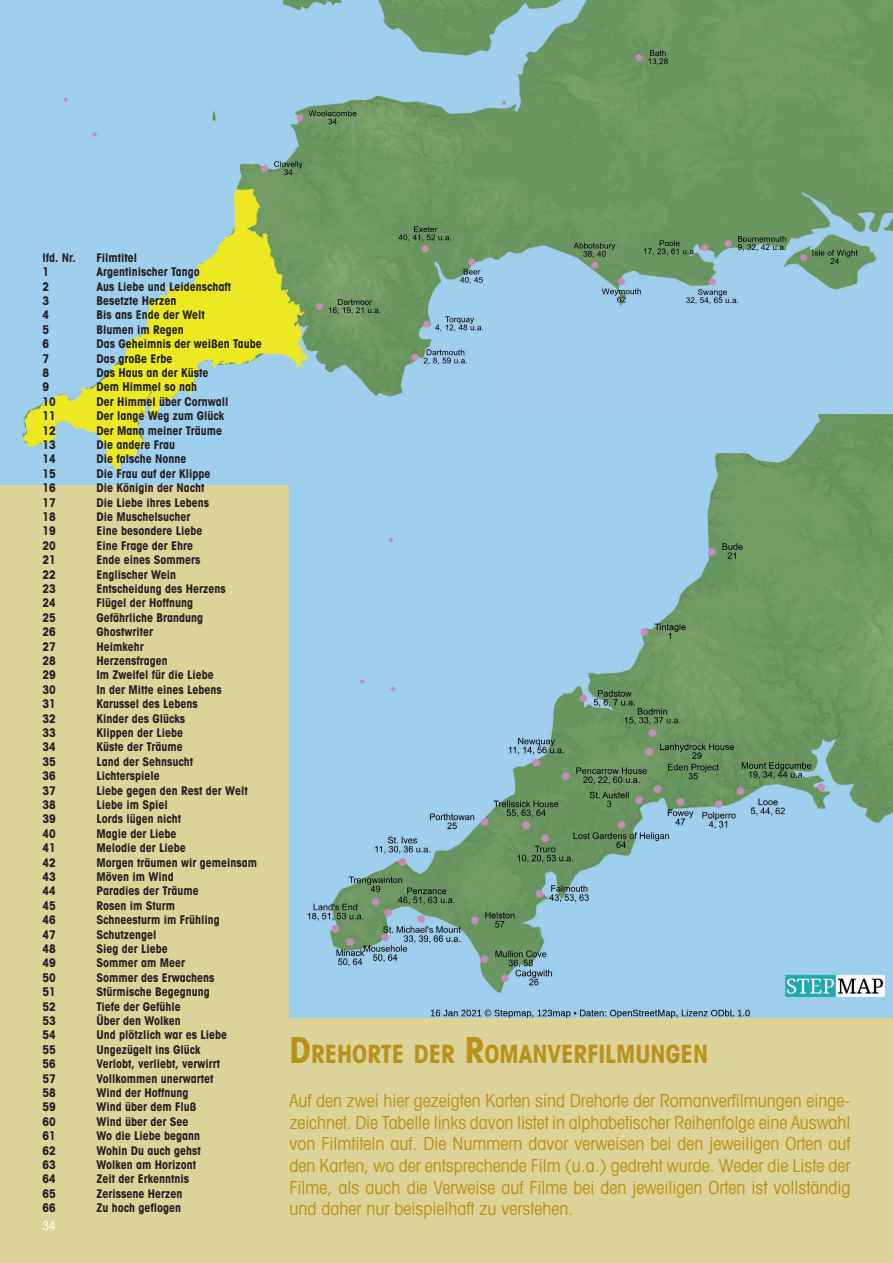
<style>
.page{position:relative;width:893px;height:1263px;background:#dcd399}
.page>*{position:absolute;margin:0;border:0;box-sizing:border-box;transform-origin:0 0}
.t1{font:700 condensed 25.2px "Avant Garde";color:#b9921b}
.t2{font:condensed 18px/21.6px "Avant Garde";color:#b9921b;text-align:justify}
.t3{font:700 condensed 12px "Avant Garde";color:#231f20}
.t4{font:condensed 12px "Avant Garde";color:#fff}
.s1{font-size:36px}
</style>
<div class="page">
<img style="left:0;top:0;width:893px;height:485px">
<img style="left:290px;top:414px;width:603px;height:603px">
<p class="t3" style="left:43px;top:250px;width:35px">lfd. Nr.</p>
<p class="t3" style="left:97px;top:250px;width:42px">Filmtitel</p>
<p class="t3" style="left:43px;top:264px;width:8px">1</p>
<p class="t3" style="left:97px;top:264px;width:105px">Argentinischer Tango</p>
<p class="t3" style="left:43px;top:279px;width:8px">2</p>
<p class="t3" style="left:97px;top:279px;width:136px">Aus Liebe und Leidenschaft</p>
<p class="t3" style="left:43px;top:293px;width:8px">3</p>
<p class="t3" style="left:97px;top:293px;width:81px">Besetzte Herzen</p>
<p class="t3" style="left:43px;top:307px;width:8px">4</p>
<p class="t3" style="left:97px;top:307px;width:110px">Bis ans Ende der Welt</p>
<p class="t3" style="left:43px;top:322px;width:8px">5</p>
<p class="t3" style="left:97px;top:322px;width:89px">Blumen im Regen</p>
<p class="t3" style="left:43px;top:336px;width:8px">6</p>
<p class="t3" style="left:97px;top:336px;width:167px">Das Geheimnis der weißen Taube</p>
<p class="t3" style="left:43px;top:351px;width:8px">7</p>
<p class="t3" style="left:97px;top:351px;width:77px">Das große Erbe</p>
<p class="t3" style="left:43px;top:365px;width:8px">8</p>
<p class="t3" style="left:97px;top:365px;width:113px">Das Haus an der Küste</p>
<p class="t3" style="left:43px;top:379px;width:8px">9</p>
<p class="t3" style="left:97px;top:379px;width:102px">Dem Himmel so nah</p>
<p class="t3" style="left:43px;top:394px;width:15px">10</p>
<p class="t3" style="left:97px;top:394px;width:134px">Der Himmel über Cornwall</p>
<p class="t3" style="left:43px;top:408px;width:15px">11</p>
<p class="t3" style="left:97px;top:408px;width:129px">Der lange Weg zum Glück</p>
<p class="t3" style="left:43px;top:423px;width:15px">12</p>
<p class="t3" style="left:97px;top:423px;width:127px">Der Mann meiner Träume</p>
<p class="t3" style="left:43px;top:437px;width:15px">13</p>
<p class="t3" style="left:97px;top:437px;width:80px">Die andere Frau</p>
<p class="t3" style="left:43px;top:451px;width:15px">14</p>
<p class="t3" style="left:97px;top:451px;width:91px">Die falsche Nonne</p>
<p class="t3" style="left:43px;top:466px;width:15px">15</p>
<p class="t3" style="left:97px;top:466px;width:116px">Die Frau auf der Klippe</p>
<p class="t3" style="left:43px;top:480px;width:15px">16</p>
<p class="t3" style="left:97px;top:480px;width:110px">Die Königin der Nacht</p>
<p class="t3" style="left:43px;top:495px;width:15px">17</p>
<p class="t3" style="left:97px;top:495px;width:114px">Die Liebe ihres Lebens</p>
<p class="t3" style="left:43px;top:509px;width:15px">18</p>
<p class="t3" style="left:97px;top:509px;width:95px">Die Muschelsucher</p>
<p class="t3" style="left:43px;top:523px;width:15px">19</p>
<p class="t3" style="left:97px;top:523px;width:107px">Eine besondere Liebe</p>
<p class="t3" style="left:43px;top:538px;width:15px">20</p>
<p class="t3" style="left:97px;top:538px;width:98px">Eine Frage der Ehre</p>
<p class="t3" style="left:43px;top:552px;width:15px">21</p>
<p class="t3" style="left:97px;top:552px;width:106px">Ende eines Sommers</p>
<p class="t3" style="left:43px;top:567px;width:15px">22</p>
<p class="t3" style="left:97px;top:567px;width:81px">Englischer Wein</p>
<p class="t3" style="left:43px;top:581px;width:15px">23</p>
<p class="t3" style="left:97px;top:581px;width:131px">Entscheidung des Herzens</p>
<p class="t3" style="left:43px;top:595px;width:15px">24</p>
<p class="t3" style="left:97px;top:595px;width:98px">Flügel der Hoffnung</p>
<p class="t3" style="left:43px;top:610px;width:15px">25</p>
<p class="t3" style="left:97px;top:610px;width:108px">Gefährliche Brandung</p>
<p class="t3" style="left:43px;top:624px;width:15px">26</p>
<p class="t3" style="left:97px;top:624px;width:58px">Ghostwriter</p>
<p class="t3" style="left:43px;top:639px;width:15px">27</p>
<p class="t3" style="left:97px;top:639px;width:49px">Heimkehr</p>
<p class="t3" style="left:43px;top:653px;width:15px">28</p>
<p class="t3" style="left:97px;top:653px;width:73px">Herzensfragen</p>
<p class="t3" style="left:43px;top:667px;width:15px">29</p>
<p class="t3" style="left:97px;top:667px;width:119px">Im Zweifel für die Liebe</p>
<p class="t3" style="left:43px;top:682px;width:15px">30</p>
<p class="t3" style="left:97px;top:682px;width:127px">In der Mitte eines Lebens</p>
<p class="t3" style="left:43px;top:696px;width:15px">31</p>
<p class="t3" style="left:97px;top:696px;width:103px">Karussel des Lebens</p>
<p class="t3" style="left:43px;top:711px;width:15px">32</p>
<p class="t3" style="left:97px;top:711px;width:90px">Kinder des Glücks</p>
<p class="t3" style="left:43px;top:725px;width:15px">33</p>
<p class="t3" style="left:97px;top:725px;width:88px">Klippen der Liebe</p>
<p class="t3" style="left:43px;top:739px;width:15px">34</p>
<p class="t3" style="left:97px;top:739px;width:88px">Küste der Träume</p>
<p class="t3" style="left:43px;top:754px;width:15px">35</p>
<p class="t3" style="left:97px;top:754px;width:98px">Land der Sehnsucht</p>
<p class="t3" style="left:43px;top:768px;width:15px">36</p>
<p class="t3" style="left:97px;top:768px;width:65px">Lichterspiele</p>
<p class="t3" style="left:43px;top:783px;width:15px">37</p>
<p class="t3" style="left:97px;top:783px;width:153px">Liebe gegen den Rest der Welt</p>
<p class="t3" style="left:43px;top:797px;width:15px">38</p>
<p class="t3" style="left:97px;top:797px;width:73px">Liebe im Spiel</p>
<p class="t3" style="left:43px;top:811px;width:15px">39</p>
<p class="t3" style="left:97px;top:811px;width:86px">Lords lügen nicht</p>
<p class="t3" style="left:43px;top:826px;width:15px">40</p>
<p class="t3" style="left:97px;top:826px;width:82px">Magie der Liebe</p>
<p class="t3" style="left:43px;top:840px;width:15px">41</p>
<p class="t3" style="left:97px;top:840px;width:91px">Melodie der Liebe</p>
<p class="t3" style="left:43px;top:855px;width:15px">42</p>
<p class="t3" style="left:97px;top:855px;width:162px">Morgen träumen wir gemeinsam</p>
<p class="t3" style="left:43px;top:869px;width:15px">43</p>
<p class="t3" style="left:97px;top:869px;width:79px">Möven im Wind</p>
<p class="t3" style="left:43px;top:883px;width:15px">44</p>
<p class="t3" style="left:97px;top:883px;width:104px">Paradies der Träume</p>
<p class="t3" style="left:43px;top:898px;width:15px">45</p>
<p class="t3" style="left:97px;top:898px;width:80px">Rosen im Sturm</p>
<p class="t3" style="left:43px;top:912px;width:15px">46</p>
<p class="t3" style="left:97px;top:912px;width:125px">Schneesturm im Frühling</p>
<p class="t3" style="left:43px;top:927px;width:15px">47</p>
<p class="t3" style="left:97px;top:927px;width:61px">Schutzengel</p>
<p class="t3" style="left:43px;top:941px;width:15px">48</p>
<p class="t3" style="left:97px;top:941px;width:73px">Sieg der Liebe</p>
<p class="t3" style="left:43px;top:955px;width:15px">49</p>
<p class="t3" style="left:97px;top:955px;width:90px">Sommer am Meer</p>
<p class="t3" style="left:43px;top:970px;width:15px">50</p>
<p class="t3" style="left:97px;top:970px;width:119px">Sommer des Erwachens</p>
<p class="t3" style="left:43px;top:984px;width:15px">51</p>
<p class="t3" style="left:97px;top:984px;width:115px">Stürmische Begegnung</p>
<p class="t3" style="left:43px;top:999px;width:15px">52</p>
<p class="t3" style="left:97px;top:999px;width:86px">Tiefe der Gefühle</p>
<p class="t3" style="left:43px;top:1013px;width:15px">53</p>
<p class="t3" style="left:97px;top:1013px;width:86px">Über den Wolken</p>
<p class="t3" style="left:43px;top:1027px;width:15px">54</p>
<p class="t3" style="left:97px;top:1027px;width:132px">Und plötzlich war es Liebe</p>
<p class="t3" style="left:43px;top:1042px;width:15px">55</p>
<p class="t3" style="left:97px;top:1042px;width:105px">Ungezügelt ins Glück</p>
<p class="t3" style="left:43px;top:1056px;width:15px">56</p>
<p class="t3" style="left:97px;top:1056px;width:125px">Verlobt, verliebt, verwirrt</p>
<p class="t3" style="left:43px;top:1071px;width:15px">57</p>
<p class="t3" style="left:97px;top:1071px;width:118px">Vollkommen unerwartet</p>
<p class="t3" style="left:43px;top:1085px;width:15px">58</p>
<p class="t3" style="left:97px;top:1085px;width:94px">Wind der Hoffnung</p>
<p class="t3" style="left:43px;top:1099px;width:15px">59</p>
<p class="t3" style="left:97px;top:1099px;width:102px">Wind über dem Fluß</p>
<p class="t3" style="left:43px;top:1114px;width:15px">60</p>
<p class="t3" style="left:97px;top:1114px;width:94px">Wind über der See</p>
<p class="t3" style="left:43px;top:1128px;width:15px">61</p>
<p class="t3" style="left:97px;top:1128px;width:105px">Wo die Liebe begann</p>
<p class="t3" style="left:43px;top:1143px;width:15px">62</p>
<p class="t3" style="left:97px;top:1143px;width:106px">Wohin Du auch gehst</p>
<p class="t3" style="left:43px;top:1157px;width:15px">63</p>
<p class="t3" style="left:97px;top:1157px;width:101px">Wolken am Horizont</p>
<p class="t3" style="left:43px;top:1171px;width:15px">64</p>
<p class="t3" style="left:97px;top:1171px;width:94px">Zeit der Erkenntnis</p>
<p class="t3" style="left:43px;top:1186px;width:15px">65</p>
<p class="t3" style="left:97px;top:1186px;width:87px">Zerissene Herzen</p>
<p class="t3" style="left:43px;top:1200px;width:15px">66</p>
<p class="t3" style="left:97px;top:1200px;width:86px">Zu hoch geflogen</p>
<p class="t4" style="left:43px;top:1218px;width:15px">34</p>
<p class="t1" style="left:290px;top:1037px;width:420px"><span class="s1">D</span>REHORTE DER <span class="s1">R</span>OMANVERFILMUNGEN</p>
<p class="t2" style="left:290px;top:1089px;width:562px">Auf den zwei hier gezeigten Karten sind Drehorte der Romanverfilmungen einge&shy;zeichnet. Die Tabelle links davon listet in alphabetischer Reihenfolge eine Auswahl von Filmtiteln auf. Die Nummern davor verweisen bei den jeweiligen Orten auf den Karten, wo der entsprechende Film (u.a.) gedreht wurde. Weder die Liste der Filme, als auch die Verweise auf Filme bei den jeweiligen Orten ist vollständig und daher nur beispielhaft zu verstehen.</p>
</div>
